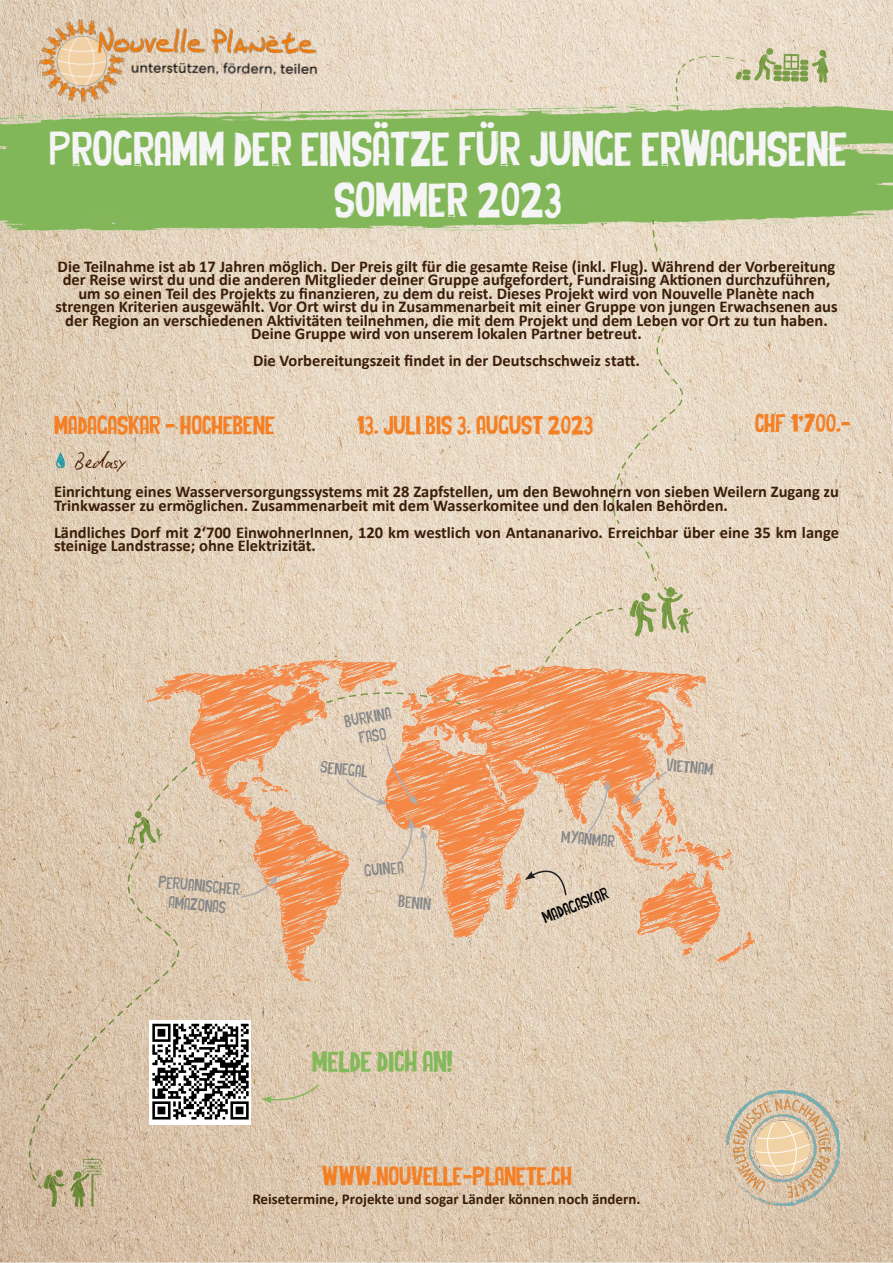
<style>
.page{position:relative;width:893px;height:1263px;background:#fff}
.page>*{position:absolute;margin:0;border:0;box-sizing:border-box;transform-origin:0 0}
.t1{font:900 22.5px "Cheap Potatoes";color:#f5f5f6}
.t2{font:22.5px "Biro Scriptreduced";color:#471800}
.t3{font:700 16.5px/13.5px "Calibri";color:#3a1e0a;text-align:center}
.t4{font:700 15px "Calibri";color:#3a1e0a}
.t5{font:900 13.5px "Cheap Potatoes";color:#84b95b}
.t6{font:900 12px "Cheap Potatoes";color:#f48026}
.t7{font:900 7.95px "Cheap Potatoes";color:#848689}
.t8{font:900 7.95px "Cheap Potatoes";color:#000001}
</style>
<div class="page">
<img style="left:0;top:1px;width:893px;height:1262px">
<svg style="left:261px;top:607px;width:227px;height:36px;background:#e6d5bf"></svg>
<img style="left:0;top:70px;width:893px;height:196px">
<img style="left:6px;top:16px;width:364px;height:103px">
<svg style="left:559px;top:47px;width:270px;height:96px;background:#c1cc9d"></svg>
<img style="left:725px;top:1091px;width:115px;height:115px">
<svg style="left:651px;top:219px;width:12px;height:44px"></svg>
<svg style="left:488px;top:531px;width:205px;height:112px;background:#e1d4bc"></svg>
<svg style="left:13px;top:758px;width:208px;height:449px;background:#d6c1a7"></svg>
<svg style="left:609px;top:326px;width:88px;height:199px;background:#e6d8c3"></svg>
<img style="left:150px;top:1020px;width:101px;height:104px">
<svg style="left:261px;top:1083px;width:59px;height:21px"></svg>
<svg style="left:56px;top:452px;width:9px;height:16px"></svg>
<img style="left:133px;top:643px;width:629px;height:351px">
<svg style="left:240px;top:875px;width:39px;height:23px"></svg>
<svg style="left:586px;top:779px;width:25px;height:55px"></svg>
<svg style="left:525px;top:858px;width:42px;height:38px;background:#d6c6b1"></svg>
<svg style="left:399px;top:818px;width:31px;height:74px;background:#dfc5ad"></svg>
<svg style="left:266px;top:667px;width:212px;height:138px;background:#e9b995"></svg>
<svg style="left:632px;top:770px;width:36px;height:35px"></svg>
<p class="t1" style="left:49px;top:137px;width:800px">PROGRAMM DER EINSÄTZE FÜR JUNGE ERWACHSENE</p>
<p class="t1" style="left:334px;top:188px;width:229px">SOMMER 2023</p>
<p class="t3" style="left:58px;top:259px;width:779px">Die Teilnahme ist ab 17 Jahren möglich. Der Preis gilt für die gesamte Reise (inkl. Flug). Während der Vorbereitung der Reise wirst du und die anderen Mitglieder deiner Gruppe aufgefordert, Fundraising Aktionen durchzuführen, um so einen Teil des Projekts zu finanzieren, zu dem du reist. Dieses Projekt wird von Nouvelle Planète nach</p>
<p class="t3" style="left:55px;top:300px;width:784px">strengen Kriterien ausgewählt. Vor Ort wirst du in Zusammenarbeit mit einer Gruppe von jungen Erwachsenen aus der Region an verschiedenen Aktivitäten teilnehmen, die mit dem Projekt und dem Leben vor Ort zu tun haben.<br>Deine Gruppe wird von unserem lokalen Partner betreut.</p>
<p class="t3" style="left:253px;top:354px;width:388px">Die Vorbereitungszeit findet in der Deutschschweiz statt.</p>
<p class="t6" style="left:54px;top:418px;width:222px">MADAGASKAR - HOCHEBENE</p>
<p class="t2" style="left:75px;top:447px;width:53px">Bedasy</p>
<p class="t6" style="left:357px;top:419px;width:238px">13. JULI BIS 3. AUGUST 2023</p>
<p class="t6" style="left:755px;top:417px;width:97px">CHF 1 700.-</p>
<p class="t6" style="left:798px;top:411px;width:7px">’</p>
<p class="t3" style="left:54px;top:485px;width:786px;text-align:left">Einrichtung eines Wasserversorgungssystems mit 28 Zapfstellen, um den Bewohnern von sieben Weilern Zugang zu<br>Trinkwasser zu ermöglichen. Zusammenarbeit mit dem Wasserkomitee und den lokalen Behörden.</p>
<p class="t3" style="left:54px;top:525px;width:786px;text-align:left">Ländliches Dorf mit 2‘700 EinwohnerInnen, 120 km westlich von Antananarivo. Erreichbar über eine 35 km lange steinige Landstrasse; ohne Elektrizität.</p>
<p class="t7" style="left:159px;top:878px;width:84px;rotate:5deg">Peruanischer</p>
<p class="t7" style="left:169px;top:898px;width:59px;rotate:5deg">Amazonas</p>
<p class="t7" style="left:344px;top:717px;width:48px;rotate:-10deg">burkina</p>
<p class="t7" style="left:359px;top:734px;width:28px;rotate:-10deg">Faso</p>
<p class="t7" style="left:321px;top:763px;width:48px;rotate:5deg">Senegal</p>
<p class="t7" style="left:364px;top:867px;width:40px;rotate:-6deg">GuinEA</p>
<p class="t7" style="left:399px;top:897px;width:34px;rotate:5deg">bENIN</p>
<p class="t7" style="left:562px;top:832px;width:55px;rotate:5deg">Myanmar</p>
<p class="t8" style="left:542px;top:914px;width:70px;rotate:-22deg">MadagasKar</p>
<p class="t7" style="left:666px;top:761px;width:49px;rotate:5deg">Vietnam</p>
<p class="t5" style="left:312px;top:1054px;width:142px">MELDE DICH AN!</p>
<p class="t6" style="left:322px;top:1170px;width:252px">WWW.NOUVELLE-PLANETE.CH</p>
<p class="t4" style="left:252px;top:1188px;width:390px">Reisetermine, Projekte und sogar Länder können noch ändern.</p>
</div>
